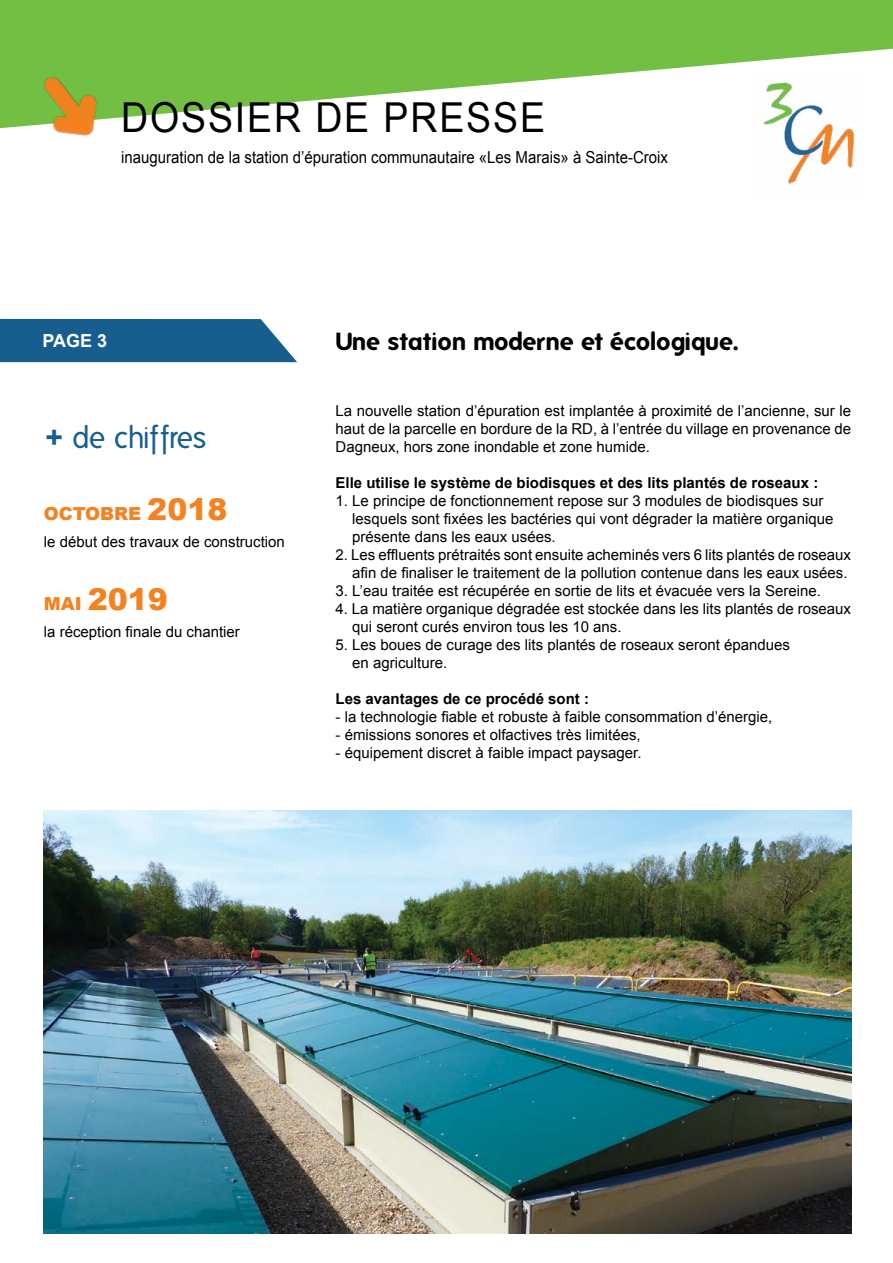
<style>
.page{position:relative;width:893px;height:1263px;background:#fff}
.page>*{position:absolute;margin:0;border:0;box-sizing:border-box;transform-origin:0 0}
.t1{font:41.25px "Arial";letter-spacing:.05em;color:#000;scale:.91 1}
.t2{font:30px "Folks";letter-spacing:.01em;color:#175e8f}
.t3{font:900 30px "Arial";color:#f58220}
.t4{font:700 24px "Folks";letter-spacing:.01em;color:#000}
.t5{font:900 18px "Arial";color:#f58220}
.t6{font:700 18px "Arial";color:#fff}
.t7{font:16.5px "Arial";color:#000;scale:.91 1}
.t8{font:15px/18px "Arial";color:#000}
.t9{font:700 15px "Arial";color:#000}
.s1{font-family:"Arial";font-weight:700}
.s2{font-size:30px}
.s3{font-size:18px}
</style>
<div class="page">
<div style="left:0;top:319px;width:297px;height:43px;background:#175e8f"></div>
<svg style="left:0;top:0;width:893px;height:115px;fill:#72bf44"></svg>
<img style="left:0;top:12px;width:158px;height:124px">
<img style="left:750px;top:76px;width:117px;height:108px">
<img style="left:44px;top:811px;width:807px;height:422px">
<h1 class="t1" style="left:121px;top:90px;width:467px">DOSSIER DE PRESSE</h1>
<p class="t7" style="left:121px;top:146px;width:602px">inauguration de la station d’épuration communautaire «Les Marais» à Sainte-Croix</p>
<p class="t6" style="left:42px;top:329px;width:66px">PAGE 3</p>
<h3 class="t4" style="left:336px;top:327px;width:405px">Une station moderne et écologique.</h3>
<h2 class="t2" style="left:45px;top:421px;width:162px"><span class="s1">+</span> de chiffres</h2>
<p class="t5" style="left:44px;top:500px;width:185px">OCTOBRE <span class="s2">2018</span></p>
<p class="t8" style="left:44px;top:533px;width:242px">le début des travaux de construction</p>
<h2 class="t3" style="left:44px;top:578px;width:126px"><span class="s3">MAI</span> 2019</h2>
<p class="t8" style="left:44px;top:623px;width:197px">la réception finale du chantier</p>
<p class="t8" style="left:336px;top:402px;width:517px;text-align:justify">La nouvelle station d’épuration est implantée à proximité de l’ancienne, sur le haut de la parcelle en bordure de la RD, à l’entrée du village en provenance de Dagneux, hors zone inondable et zone humide.</p>
<p class="t9" style="left:336px;top:473px;width:484px">Elle utilise le système de biodisques et des lits plantés de roseaux :</p>
<p class="t8" style="left:352px;top:492px;width:483px;text-indent:-17px">1. Le principe de fonctionnement repose sur 3 modules de biodisques sur lesquels sont fixées les bactéries qui vont dégrader la matière organique présente dans les eaux usées.</p>
<p class="t8" style="left:336px;top:546px;width:517px;text-align:right">2. Les effluents prétraités sont ensuite acheminés vers 6 lits plantés de roseaux afin de finaliser le traitement de la pollution contenue dans les eaux usées.</p>
<p class="t8" style="left:336px;top:582px;width:487px">3. L’eau traitée est récupérée en sortie de lits et évacuée vers la Sereine.</p>
<p class="t8" style="left:352px;top:600px;width:500px;text-indent:-17px">4. La matière organique dégradée est stockée dans les lits plantés de roseaux qui seront curés environ tous les 10 ans.</p>
<p class="t8" style="left:352px;top:636px;width:439px;text-indent:-17px">5. Les boues de curage des lits plantés de roseaux seront épandues en agriculture.</p>
<p class="t9" style="left:336px;top:689px;width:255px">Les avantages de ce procédé sont :</p>
<p class="t8" style="left:336px;top:708px;width:438px">- la technologie fiable et robuste à faible consommation d’énergie,</p>
<p class="t8" style="left:336px;top:726px;width:307px">- émissions sonores et olfactives très limitées,</p>
<p class="t8" style="left:336px;top:744px;width:308px">- équipement discret à faible impact paysager.</p>
</div>
